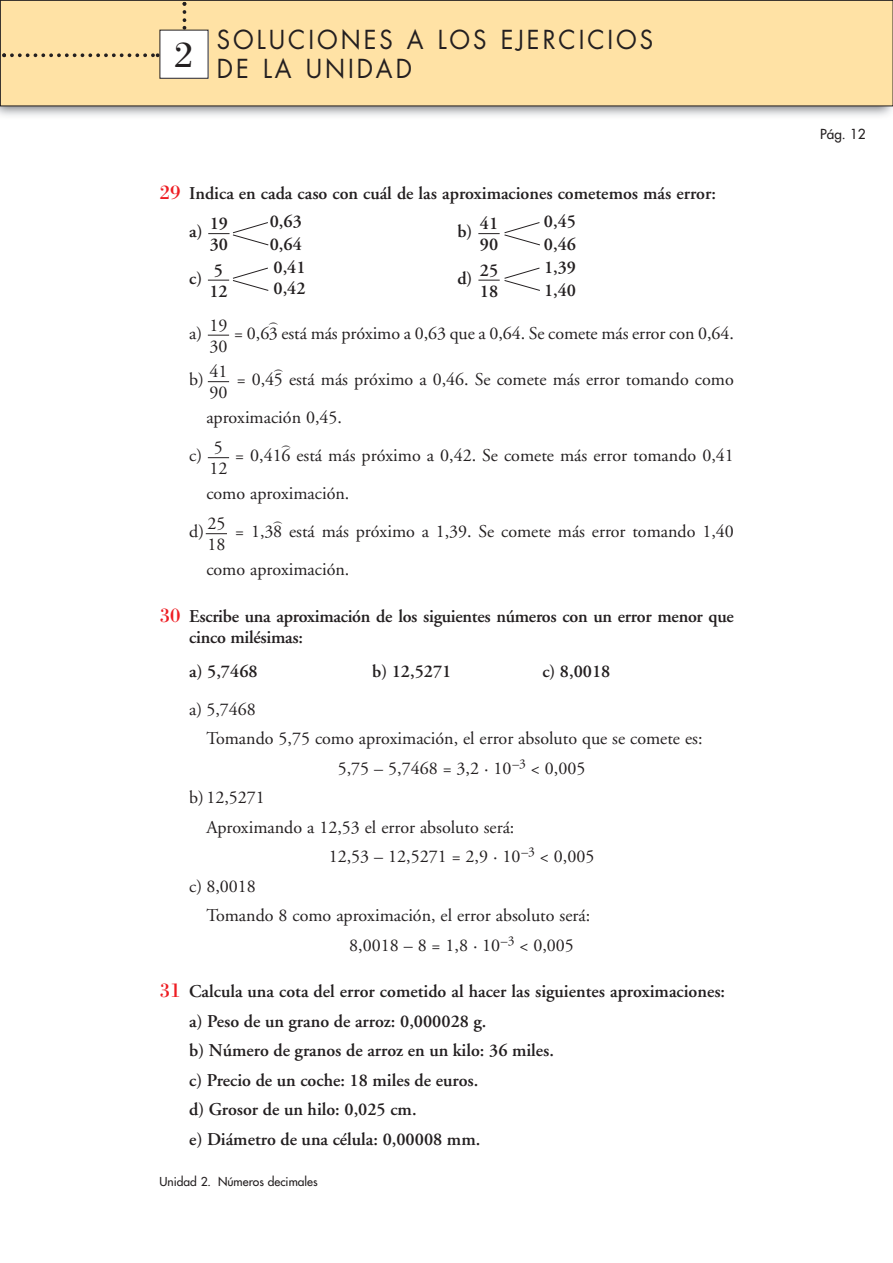
<style>
.page{position:relative;width:893px;height:1263px;background:#fff}
.page>*{position:absolute;margin:0;border:0;box-sizing:border-box;transform-origin:0 0}
.t1{font:37.5px "Bodoni";color:#231f20}
.t2{font:25.5px/28.5px "Futura";letter-spacing:.125em;color:#231f20;scale:.94 1}
.t3{font:21px "MT Extra";color:#231f20}
.t4{font:18px/21px "Adobe Garamond";color:#231f20}
.t5{font:600 18px/21px "Adobe Garamond";color:#231f20}
.t6{font:13.5px "Futura";color:#231f20}
.t7{font:12px "Futura";color:#231f20}
.s1{font-family:"Bodoni";font-weight:400;font-size:21px;color:#ee1d23}
</style>
<div class="page">
<svg style="left:206px;top:533px;width:21px;height:1px"></svg>
<svg style="left:208px;top:457px;width:21px;height:1px"></svg>
<svg style="left:208px;top:381px;width:21px;height:1px"></svg>
<svg style="left:208px;top:335px;width:21px;height:1px"></svg>
<img style="left:0;top:106px;width:892px;height:10px">
<div style="left:0;top:0;width:892px;height:106px;background:#ffe2a5"></div>
<div style="left:0;top:0;width:892px;height:106px;border:1px solid #231f20"></div>
<svg style="left:2px;top:53px;width:157px;height:4px"></svg>
<svg style="left:182px;top:2px;width:4px;height:27px"></svg>
<svg style="left:159px;top:29px;width:382px;height:262px"></svg>
<h1 class="t1" style="left:175px;top:41px;width:20px">2</h1>
<h1 class="t1" style="left:175px;top:41px;width:20px">1</h1>
<h2 class="t2" style="left:217px;top:28px;width:465px">SOLUCIONES A LOS EJERCICIOS<br>DE LA UNIDAD</h2>
<p class="t5" style="left:189px;top:176px;width:528px;line-height:38px;text-indent:-30px"><span class="s1">29</span> Indica en cada caso con cuál de las aproximaciones cometemos más error: a)</p>
<p class="t5" style="left:544px;top:211px;width:34px;line-height:23.1px">0,45<br>0,46</p>
<p class="t5" style="left:270px;top:211px;width:34px;line-height:23.1px">0,63<br>0,64</p>
<p class="t5" style="left:480px;top:214px;width:20px">41<br>90</p>
<p class="t5" style="left:210px;top:214px;width:20px">19<br>30</p>
<p class="t5" style="left:457px;top:223px;width:16px">b)</p>
<p class="t5" style="left:273px;top:258px;width:34px">0,41<br>0,42</p>
<p class="t5" style="left:544px;top:257px;width:34px;line-height:23.1px">1,39<br>1,40</p>
<p class="t5" style="left:209px;top:261px;width:20px">5<br>12</p>
<p class="t5" style="left:480px;top:261px;width:20px">25<br>18</p>
<p class="t5" style="left:189px;top:269px;width:14px">c)</p>
<p class="t5" style="left:457px;top:269px;width:16px">d)</p>
<p class="t4" style="left:189px;top:324px;width:546px">a) = 0,63 está más próximo a 0,63 que a 0,64. Se comete más error con 0,64.</p>
<p class="t4" style="left:209px;top:316px;width:19px">19<br>30</p>
<p class="t3" style="left:269px;top:309px;width:10px">)</p>
<p class="t4" style="left:209px;top:362px;width:19px">41<br>90</p>
<p class="t3" style="left:274px;top:355px;width:10px">)</p>
<p class="t4" style="left:189px;top:400px;width:546px;line-height:38px;text-indent:17px">aproximación 0,45.<br>c) = 0,416 está más próximo a 0,42. Se comete más error tomando 0,41</p>
<p class="t4" style="left:189px;top:371px;width:546px">b) = 0,45 está más próximo a 0,46. Se comete más error tomando como</p>
<p class="t4" style="left:209px;top:439px;width:19px">5<br>12</p>
<p class="t3" style="left:282px;top:431px;width:10px">)</p>
<p class="t4" style="left:189px;top:476px;width:546px;line-height:38px;text-indent:17px">como aproximación.<br>d) = 1,38 está más próximo a 1,39. Se comete más error tomando 1,40</p>
<p class="t4" style="left:207px;top:515px;width:19px">25<br>18</p>
<p class="t3" style="left:273px;top:507px;width:10px">)</p>
<p class="t4" style="left:206px;top:561px;width:145px">como aproximación.</p>
<p class="t5" style="left:189px;top:607px;width:546px;text-indent:-30px"><span class="s1">30</span> Escribe una aproximación de los siguientes números con un error menor que cinco milésimas:</p>
<p class="t5" style="left:189px;top:662px;width:70px">a) 5,7468</p>
<p class="t5" style="left:372px;top:662px;width:81px">b) 12,5271</p>
<p class="t5" style="left:542px;top:662px;width:70px">c) 8,0018</p>
<p class="t4" style="left:189px;top:700px;width:68px">a) 5,7468</p>
<p class="t4" style="left:206px;top:730px;width:497px">Tomando 5,75 como aproximación, el error absoluto que se comete es:</p>
<p class="t4" style="left:338px;top:759px;width:249px">5,75 – 5,7468 = 3,2 · 10<sup>–3</sup> &lt; 0,005</p>
<p class="t4" style="left:189px;top:789px;width:77px">b) 12,5271</p>
<p class="t4" style="left:206px;top:818px;width:309px">Aproximando a 12,53 el error absoluto será:</p>
<p class="t4" style="left:329px;top:848px;width:267px">12,53 – 12,5271 = 2,9 · 10<sup>–3</sup> &lt; 0,005</p>
<p class="t4" style="left:189px;top:877px;width:68px">c) 8,0018</p>
<p class="t4" style="left:206px;top:907px;width:385px">Tomando 8 como aproximación, el error absoluto será:</p>
<p class="t4" style="left:349px;top:936px;width:226px">8,0018 – 8 = 1,8 · 10<sup>–3</sup> &lt; 0,005</p>
<p class="t5" style="left:189px;top:978px;width:537px;line-height:29.5px;text-indent:-30px"><span class="s1">31</span> Calcula una cota del error cometido al hacer las siguientes aproximaciones: a) Peso de un grano de arroz: 0,000028 g.<br>b) Número de granos de arroz en un kilo: 36 miles.<br>c) Precio de un coche: 18 miles de euros.<br>d) Grosor de un hilo: 0,025 cm.<br>e) Diámetro de una célula: 0,00008 mm.</p>
<p class="t7" style="left:159px;top:1176px;width:160px">Unidad 2. Números decimales</p>
<p class="t6" style="left:820px;top:128px;width:47px">Pág. 12</p>
</div>
